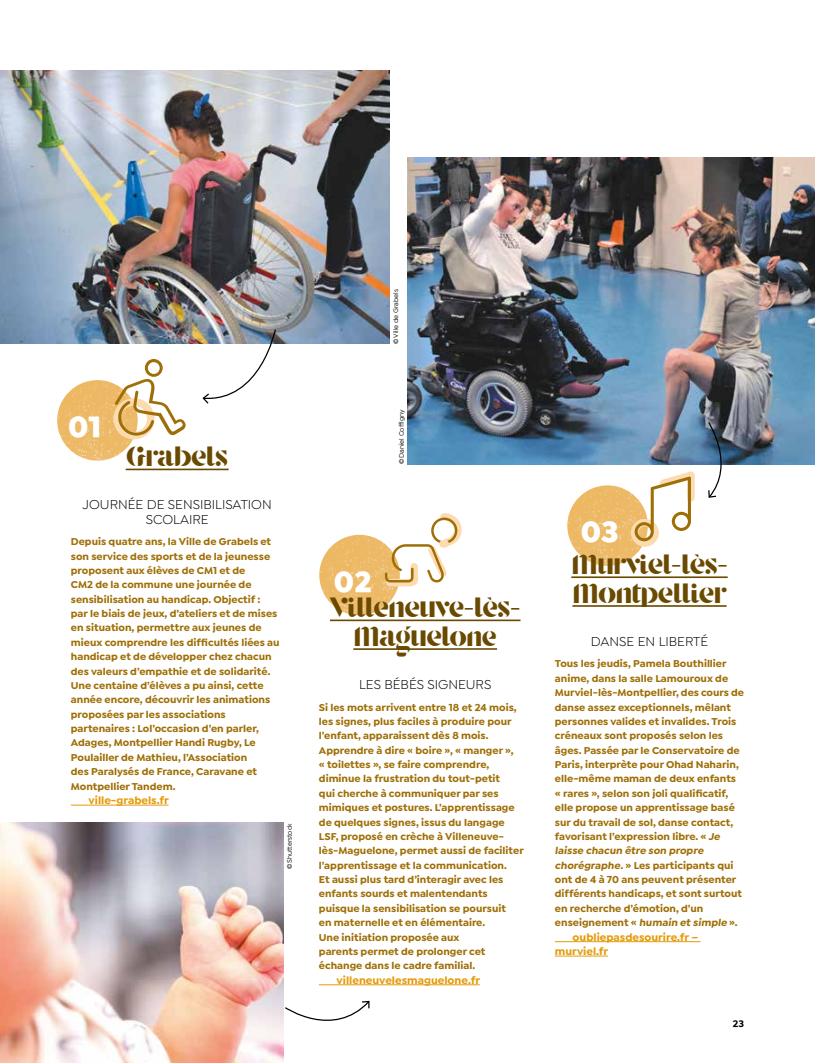
<style>
.page{position:relative;width:815px;height:1063px;background:#fff}
.page>*{position:absolute;margin:0;border:0;box-sizing:border-box;transform-origin:0 0}
.Titre_niv1_-_Garalde{font:32.5px/28.8px "Stanley";letter-spacing:-.035em;color:#6a4a01;text-align:center}
.TITRE_46{font:900 30.38px "Isidora Sans";color:#fff}
.INTER_light{font:13.75px/14.4px "Isidora Sans";color:#000;text-align:center}
.INFOS{font:700 11.25px/14.4px "Isidora Sans";color:#e49b0a}
.TXT_COURANT_-_drapea{font:700 10.62px/14.4px "Isidora Sans";color:#9f6f07}
.TXT_COURANT_-_drapea-2{font:700 10px "Isidora Sans";color:#000}
.t1{font:500 6.88px "Isidora Sans";color:#000}
.s1{font-size:31.25px}
</style>
<div class="page">
<img style="left:0;top:71px;width:390px;height:273px">
<img style="left:0;top:823px;width:283px;height:240px">
<img style="left:407px;top:157px;width:408px;height:308px">
<img style="left:319px;top:535px;width:81px;height:80px;border-radius:40px">
<img style="left:57px;top:380px;width:81px;height:81px;border-radius:40px">
<img style="left:567px;top:485px;width:81px;height:81px;border-radius:40px">
<hr style="left:126px;top:469px;width:103px;height:1px;background:#6a4a01">
<hr style="left:71px;top:805px;width:98px;height:1px;background:#e49b0a">
<hr style="left:330px;top:620px;width:191px;height:1px;background:#6a4a01">
<hr style="left:353px;top:648px;width:97px;height:2px;background:#6a4a01">
<hr style="left:450px;top:648px;width:47px;height:2px;background:#6a4a01">
<hr style="left:319px;top:985px;width:161px;height:1px;background:#e49b0a">
<hr style="left:571px;top:576px;width:157px;height:2px;background:#6a4a01">
<hr style="left:572px;top:605px;width:155px;height:2px;background:#6a4a01">
<hr style="left:555px;top:941px;width:146px;height:1px;background:#e49b0a">
<hr style="left:555px;top:956px;width:53px;height:1px;background:#e49b0a">
<svg style="left:707px;top:421px;width:29px;height:77px"></svg>
<svg style="left:202px;top:328px;width:75px;height:76px"></svg>
<svg style="left:285px;top:1000px;width:85px;height:21px"></svg>
<div style="left:113px;top:398px;width:42px;height:41px;border:8px solid #fddbb1;border-radius:50%"></div>
<svg style="left:115px;top:359px;width:71px;height:77px"></svg>
<svg style="left:382px;top:513px;width:80px;height:77px"></svg>
<div style="left:631px;top:519px;width:28px;height:28px;border:8px solid #fddbb1;border-radius:50%"></div>
<svg style="left:635px;top:471px;width:60px;height:70px"></svg>
<p class="TITRE_46" style="left:68px;top:407px;width:35px">01</p>
<p class="Titre_niv1_-_Garalde" style="left:126px;top:444px;width:104px">Grabels</p>
<p class="INTER_light" style="left:83px;top:498px;width:191px">JOURNÉE DE SENSIBILISATION<br>SCOLAIRE</p>
<p class="TXT_COURANT_-_drapea" style="left:71px;top:535px;width:210px">Depuis quatre ans, la Ville de Grabels et son service des sports et de la jeunesse proposent aux élèves de CM1 et de<br>CM2 de la commune une journée de sensibilisation au handicap. Objectif : par le biais de jeux, d’ateliers et de mises en situation, permettre aux jeunes de mieux comprendre les difficultés liées au handicap et de développer chez chacun des valeurs d’empathie et de solidarité.<br>Une centaine d’élèves a pu ainsi, cette année encore, découvrir les animations proposées par les associations partenaires : Lol’occasion d’en parler, Adages, Montpellier Handi Rugby, Le Poulailler de Mathieu, l’Association<br>des Paralysés de France, Caravane et Montpellier Tandem.</p>
<p class="INFOS" style="left:89px;top:793px;width:82px">ville-grabels.fr</p>
<p class="t1" style="left:286px;top:869px;width:47px;rotate:-90deg">©Shutterstock</p>
<p class="t1" style="left:392px;top:344px;width:57px;rotate:-90deg">©Ville de Grabels</p>
<p class="t1" style="left:398px;top:464px;width:56px;rotate:-90deg">©Daniel Coffigny</p>
<p class="TITRE_46" style="left:334px;top:562px;width:39px">02</p>
<p class="Titre_niv1_-_Garalde" style="left:330px;top:595px;width:192px">Villeneuve-lès-<br>Maguel<span class="s1">one</span></p>
<p class="INTER_light" style="left:359px;top:677px;width:134px">LES BÉBÉS SIGNEURS</p>
<p class="TXT_COURANT_-_drapea" style="left:319px;top:700px;width:206px">Si les mots arrivent entre 18 et 24 mois, les signes, plus faciles à produire pour l’enfant, apparaissent dès 8 mois.<br>Apprendre à dire « boire », « manger »,<br>« toilettes », se faire comprendre, diminue la frustration du tout-petit<br>qui cherche à communiquer par ses mimiques et postures. L’apprentissage de quelques signes, issus du langage LSF, proposé en crèche à Villeneuve&shy;lès-Maguelone, permet aussi de faciliter l’apprentissage et la communication.<br>Et aussi plus tard d’interagir avec les enfants sourds et malentendants puisque la sensibilisation se poursuit<br>en maternelle et en élémentaire.<br>Une initiation proposée aux<br>parents permet de prolonger cet échange dans le cadre familial.</p>
<p class="INFOS" style="left:337px;top:973px;width:145px">villeneuvelesmaguelone.fr</p>
<p class="TITRE_46" style="left:581px;top:513px;width:39px">03</p>
<p class="Titre_niv1_-_Garalde" style="left:571px;top:552px;width:158px;text-align:left">Murviel-lès-<br>Montpellier</p>
<p class="INTER_light" style="left:591px;top:634px;width:119px">DANSE EN LIBERTÉ</p>
<p class="TXT_COURANT_-_drapea" style="left:555px;top:657px;width:191px">Tous les jeudis, Pamela Bouthillier anime, dans la salle Lamouroux de Murviel-lès-Montpellier, des cours de danse assez exceptionnels, mêlant personnes valides et invalides. Trois créneaux sont proposés selon les âges. Passée par le Conservatoire de Paris, interprète pour Ohad Naharin, elle-même maman de deux enfants « rares », selon son joli qualificatif, elle propose un apprentissage basé sur du travail de sol, danse contact, favorisant l’expression libre. « Je laisse chacun être son propre chorégraphe.» Les participants qui ont de 4 à 70 ans peuvent présenter différents handicaps, et sont surtout en recherche d’émotion, d’un enseignement « humain et simple».</p>
<p class="INFOS" style="left:555px;top:930px;width:145px;text-indent:18px">oubliepasdesourire.fr – murviel.fr</p>
<p class="TXT_COURANT_-_drapea-2" style="left:733px;top:1017px;width:13px">23</p>
</div>
